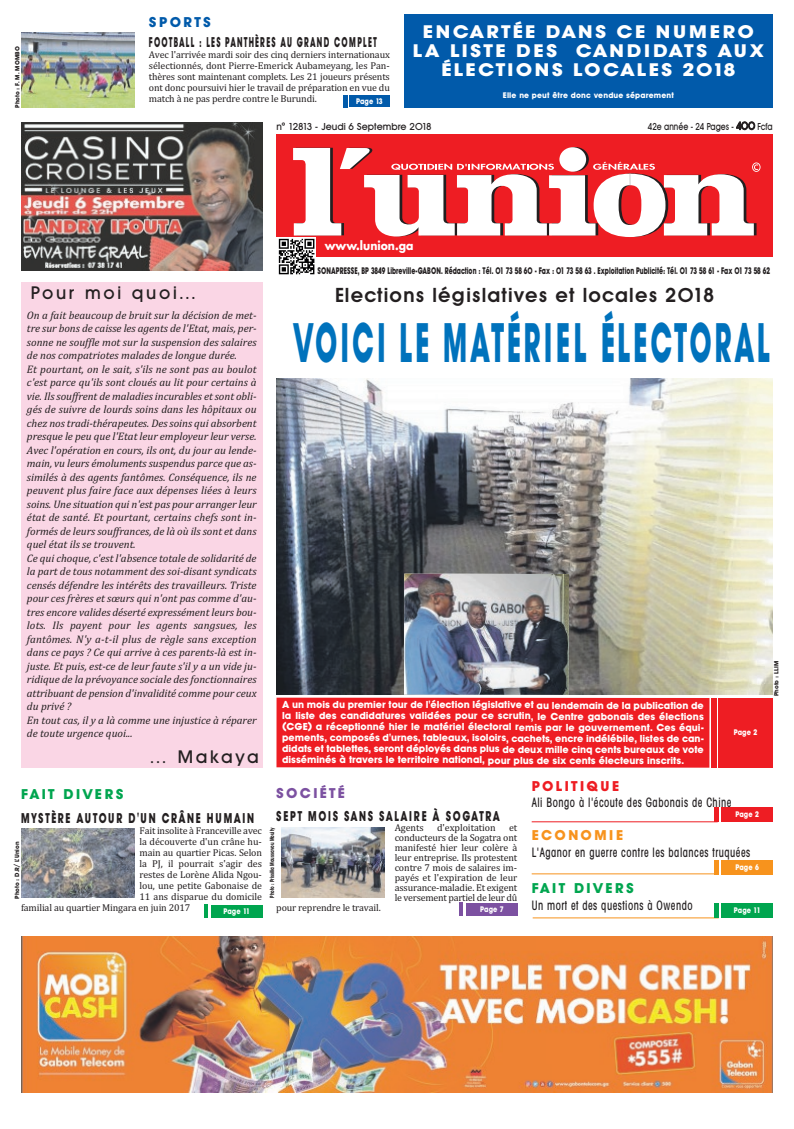
<style>
.page{position:relative;width:794px;height:1129px;background:#fff}
.page>*{position:absolute;margin:0;border:0;box-sizing:border-box;transform-origin:0 0}
.t1{font:700 55px "Avant Garde BQ";letter-spacing:.1em;color:#0072bc;scale:.5 1}
.t2{font:600 20px "Avant Garde BQ";letter-spacing:.06em;color:#231f20}
.t3{font:700 18px/19px "Avant Garde BQ";letter-spacing:.1em;color:#fff;text-align:center;scale:1.13 1}
.t4{font:500 18px "Avant Garde BQ";letter-spacing:.15em;color:#231f20}
.t5{font:700 14px "Avant Garde BQ";letter-spacing:.15em;color:#231f20;scale:.7 1}
.t6{font:700 14px "Avant Garde BQ";letter-spacing:.15em;color:#231f20;scale:.55 1}
.t7{font:700 14px "Avant Garde BQ";letter-spacing:.15em;color:#00a54f}
.t8{font:700 14px "Avant Garde BQ";letter-spacing:.17em;color:#ee1d23}
.t9{font:700 14px "Avant Garde BQ";letter-spacing:.17em;color:#f7931d}
.t10{font:700 14px "Avant Garde BQ";letter-spacing:.16em;color:#7c51a1}
.t11{font:700 14px "Avant Garde BQ";letter-spacing:.17em;color:#015aaa}
.t12{font:500 condensed 13px "Avant Garde";letter-spacing:.05em;color:#231f20;scale:.8 1}
.t13{font:700 11.9px "Futura";color:#fff;scale:.91 1}
.t14{font:italic 11px/13.5px "Cambria";color:#231f20}
.t15{font:10px/10px "Cambria";letter-spacing:-.015em;color:#231f20;text-align:justify}
.t16{font:700 10px/11px "Avant Garde BQ";color:#fff;text-align:justify}
.t17{font:500 10px "Avant Garde BQ";color:#231f20}
.t18{font:500 10px "Avant Garde BQ";color:#231f20;scale:.8 1}
.t19{font:700 9.4px "Avant Garde BQ";color:#231f20;scale:.68 1}
.t20{font:700 8px "Avant Garde BQ";letter-spacing:.02em;color:#fff;scale:.85 1}
.t21{font:700 8px "Avant Garde BQ";letter-spacing:.02em;color:#fff}
.t22{font:700 6px "Avant Garde BQ";color:#231f20}
.t23{font:700 6px "Avant Garde BQ";color:#231f20;scale:.7 1}
.s1{font-size:11px}
</style>
<div class="page">
<div style="left:276px;top:135px;width:496px;height:122px;background:#ee1d23"></div>
<svg style="left:293px;top:148px;width:467px;height:89px"></svg>
<div style="left:21px;top:283px;width:241px;height:485px;background:#fad6e5"></div>
<hr style="left:531px;top:821px;width:186px;height:1px;background:#ee1d23">
<hr style="left:531px;top:873px;width:186px;height:1px;background:#f7931d">
<hr style="left:532px;top:917px;width:186px;height:1px;background:#f7931d">
<img style="left:276px;top:238px;width:39px;height:37px">
<img style="left:22px;top:936px;width:750px;height:155px">
<img style="left:21px;top:123px;width:241px;height:147px">
<div style="left:718px;top:697px;width:54px;height:70px;background:#ee1d23"></div>
<div style="left:711px;top:697px;width:5px;height:70px;background:#ee1d23"></div>
<img style="left:276px;top:379px;width:496px;height:315px">
<div style="left:404px;top:14px;width:368px;height:94px;background:#015aaa"></div>
<div style="left:349px;top:95px;width:40px;height:12px;background:#015aaa"></div>
<hr style="left:343px;top:95px;width:4px;height:13px;background:#015aaa">
<img style="left:21px;top:32px;width:114px;height:76px">
<img style="left:21px;top:828px;width:113px;height:69px">
<div style="left:211px;top:904px;width:51px;height:13px;background:#00a54f"></div>
<hr style="left:204px;top:904px;width:4px;height:13px;background:#00a54f">
<div style="left:466px;top:902px;width:51px;height:13px;background:#7c51a1"></div>
<img style="left:281px;top:827px;width:103px;height:70px">
<hr style="left:459px;top:902px;width:4px;height:13px;background:#7c51a1">
<div style="left:721px;top:807px;width:51px;height:14px;background:#ee1d23"></div>
<div style="left:714px;top:807px;width:5px;height:14px;background:#ee1d23"></div>
<div style="left:721px;top:859px;width:51px;height:14px;background:#f7931d"></div>
<div style="left:714px;top:859px;width:5px;height:14px;background:#f7931d"></div>
<div style="left:721px;top:903px;width:51px;height:14px;background:#00a54f"></div>
<div style="left:714px;top:903px;width:5px;height:14px;background:#00a54f"></div>
<svg style="left:276px;top:573px;width:433px;height:194px;background:#ad4c4a"></svg>
<img style="left:404px;top:573px;width:165px;height:121px">
<p class="t22" style="left:14px;top:108px;width:63px;rotate:-90deg">Photo : F. M. MOMBO</p>
<p class="t11" style="left:149px;top:14px;width:63px">SPORTS</p>
<p class="t6" style="left:149px;top:34px;width:416px">FOOTBALL : LES PANTHÈRES AU GRAND COMPLET</p>
<p class="t15" style="left:149px;top:49px;width:242px;line-height:11px">Avec l'arrivée mardi soir des cinq derniers internationaux sélectionnés, dont Pierre-Emerick Aubameyang, les Pan&shy;thères sont maintenant complets. Les 21 joueurs présents ont donc poursuivi hier le travail de préparation en vue du match à ne pas perdre contre le Burundi.</p>
<p class="t20" style="left:356px;top:97px;width:33px">Page 13</p>
<h3 class="t3" style="left:413px;top:22px;width:312px">ENCARTÉE DANS CE NUMERO<br>LA LISTE DES CANDIDATS AUX<br>ÉLECTIONS LOCALES 2018</h3>
<p class="t21" style="left:503px;top:91px;width:172px">Elle ne peut être donc vendue séparement</p>
<p class="t17" style="left:276px;top:121px;width:157px">n° 12813 - Jeudi 6 Septembre 2018</p>
<p class="t18" style="left:648px;top:121px;width:157px">42e année - 24 Pages - <span class="s1">400</span> Fcfa</p>
<h3 class="t4" style="left:31px;top:283px;width:166px">Pour moi quoi...</h3>
<p class="t13" style="left:325px;top:240px;width:99px">www.lunion.ga</p>
<p class="t19" style="left:317px;top:266px;width:667px">SONAPRESSE, BP 3849 Libreville-GABON. Rédaction : Tél. 01 73 58 60 - Fax : 01 73 58 63 . Exploitation Publicité: Tél. 01 73 58 61 - Fax 01 73 58 62</p>
<h2 class="t2" style="left:335px;top:284px;width:381px">Elections législatives et locales 2018</h2>
<p class="t14" style="left:27px;top:308px;width:231px">On a fait beaucoup de bruit sur la décision de met&shy;tre sur bons de caisse les agents de l'Etat, mais, per&shy;sonne ne souffle mot sur la suspension des salaires de nos compatriotes malades de longue durée.<br>Et pourtant, on le sait, s'ils ne sont pas au boulot c'est parce qu'ils sont cloués au lit pour certains à vie. Ils souffrent de maladies incurables et sont obli&shy;gés de suivre de lourds soins dans les hôpitaux ou chez nos tradi-thérapeutes. Des soins qui absorbent presque le peu que l'Etat leur employeur leur verse.<br>Avec l'opération en cours, ils ont, du jour au lende&shy;main, vu leurs émoluments suspendus parce que as&shy;similés à des agents fantômes. Conséquence, ils ne peuvent plus faire face aux dépenses liées à leurs soins. Une situation qui n'est pas pour arranger leur état de santé. Et pourtant, certains chefs sont in&shy;formés de leurs souffrances, de là où ils sont et dans quel état ils se trouvent.<br>Ce qui choque, c'est l'absence totale de solidarité de la part de tous notamment des soi-disant syndicats censés défendre les intérêts des travailleurs. Triste pour ces frères et sœurs qui n'ont pas comme d'au&shy;tres encore valides déserté expressément leurs bou&shy;lots. Ils payent pour les agents sangsues, les fantômes. N'y a-t-il plus de règle sans exception dans ce pays ? Ce qui arrive à ces parents-là est in&shy;juste. Et puis, est-ce de leur faute s'il y a un vide ju&shy;ridique de la prévoyance sociale desfonctionnaires attribuant de pension d'invalidité comme pour ceux du privé ?<br>En tout cas, il y a là comme une injustice à réparer de toute urgence quoi...</p>
<p class="t7" style="left:21px;top:786px;width:104px">FAIT DIVERS</p>
<h3 class="t4" style="left:149px;top:746px;width:111px">… Makaya</h3>
<p class="t5" style="left:21px;top:810px;width:334px">MYSTÈRE AUTOUR D'UN CRÂNE HUMAIN</p>
<p class="t15" style="left:139px;top:825px;width:124px">Fait insolite à Franceville avec</p>
<p class="t15" style="left:139px;top:836px;width:124px">la découverte d'un crâne hu-</p>
<p class="t15" style="left:139px;top:847px;width:124px">main au quartier Picas. Selon</p>
<p class="t15" style="left:139px;top:858px;width:124px">la PJ, il pourrait s'agir des</p>
<p class="t15" style="left:139px;top:869px;width:124px">restes de Lorène Alida Ngou-</p>
<p class="t15" style="left:139px;top:880px;width:124px">lou, une petite Gabonaise de</p>
<p class="t15" style="left:139px;top:891px;width:124px">11 ans disparue du domicile</p>
<p class="t15" style="left:21px;top:902px;width:171px">familial au quartier Mingara en juin 2017</p>
<p class="t22" style="left:14px;top:898px;width:58px;rotate:-90deg">Photo : D.R/ L'Union</p>
<p class="t20" style="left:223px;top:906px;width:33px">Page 11</p>
<h1 class="t1" style="left:293px;top:311px;width:956px">VOICI LE MATÉRIEL ÉLECTORAL</h1>
<p class="t16" style="left:282px;top:699px;width:423px">A un mois du premier tour de l'élection législative et au lendemain de la publication de la liste des candidatures validées pour ce scrutin, le Centre gabonais des élections (CGE) a réceptionné hier le matériel électoral remis par le gouvernement. Ces équi&shy;pements, composés d'urnes, tableaux, isoloirs, cachets, encre indélébile, listes de can&shy;didats et tablettes, seront déployés dans plus de deux mille cinq cents bureaux de vote disséminés à travers le territoire national, pour plus de six cents électeurs inscrits.</p>
<p class="t20" style="left:733px;top:728px;width:29px">Page 2</p>
<p class="t10" style="left:276px;top:784px;width:70px">SOCIÉTÉ</p>
<p class="t5" style="left:276px;top:807px;width:321px">SEPT MOIS SANS SALAIRE À SOGATRA</p>
<p class="t15" style="left:395px;top:822px;width:31px">Agents</p>
<p class="t15" style="left:437px;top:822px;width:60px">d'exploitation</p>
<p class="t15" style="left:395px;top:822px;width:124px;text-indent:114px">et conducteurs de la Sogatra ont manifesté hier leur colère à leur entreprise. Ils protestent contre 7 mois de salaires im&shy;payés et l'expiration de leur assurance-maladie. Et exigent le versement partiel de leur dû</p>
<p class="t23" style="left:269px;top:897px;width:102px;rotate:-90deg">Photo : Prissilia Moussavou Mouity</p>
<p class="t15" style="left:276px;top:902px;width:106px">pour reprendre le travail.</p>
<p class="t20" style="left:480px;top:904px;width:29px">Page 7</p>
<p class="t8" style="left:531px;top:777px;width:89px">POLITIQUE</p>
<p class="t12" style="left:532px;top:797px;width:251px">Ali Bongo à l'écoute des Gabonais de Chine</p>
<p class="t20" style="left:735px;top:810px;width:29px">Page 2</p>
<p class="t9" style="left:531px;top:827px;width:93px">ECONOMIE</p>
<p class="t12" style="left:532px;top:847px;width:275px">L'Aganor en guerre contre les balances truquées</p>
<p class="t20" style="left:735px;top:862px;width:29px">Page 6</p>
<p class="t7" style="left:531px;top:880px;width:104px">FAIT DIVERS</p>
<p class="t12" style="left:532px;top:900px;width:203px">Un mort et des questions à Owendo</p>
<p class="t20" style="left:734px;top:905px;width:33px">Page 11</p>
<p class="t22" style="left:773px;top:696px;width:37px;rotate:-90deg">Photo : LLIM</p>
</div>
